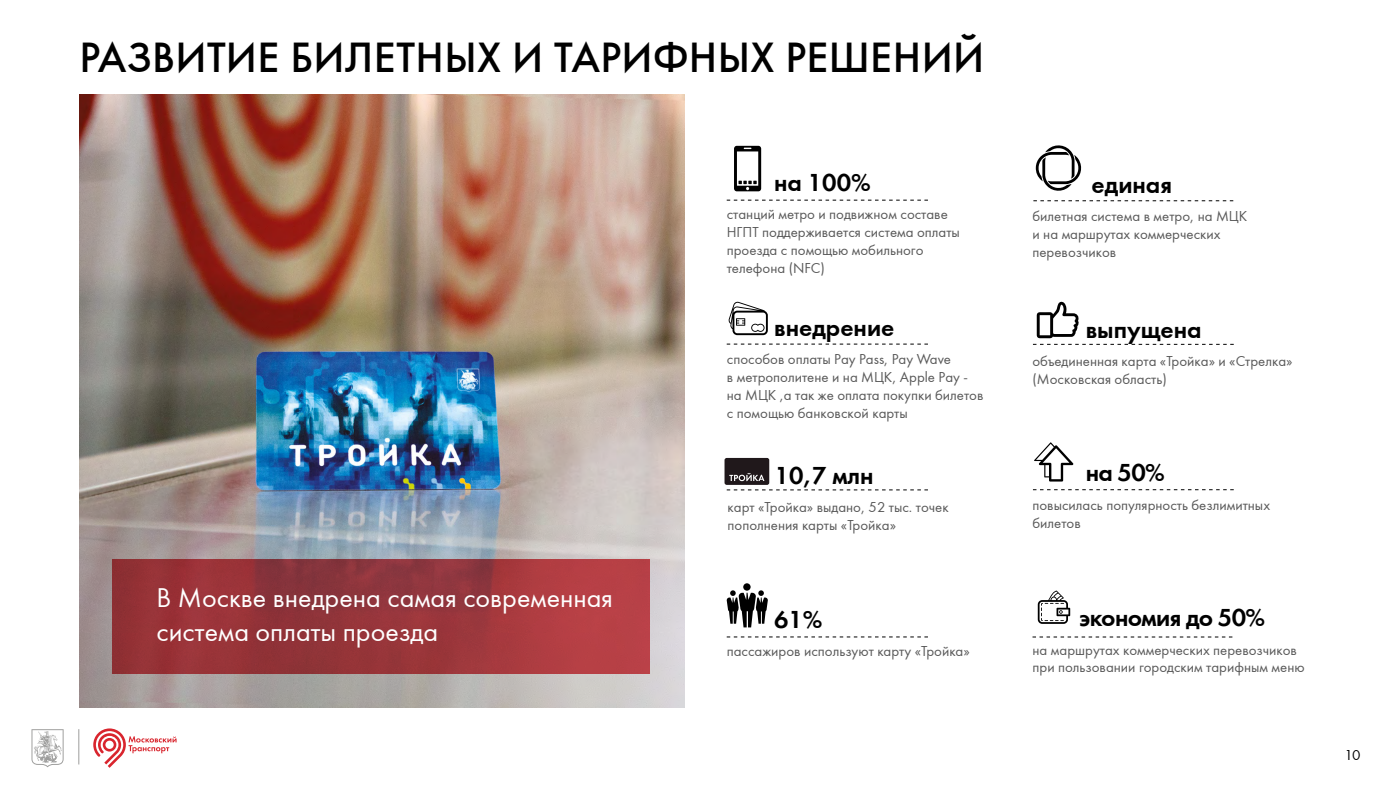
<style>
.page{position:relative;width:1400px;height:788px;background:#fff}
.page>*{position:absolute;margin:0;border:0;box-sizing:border-box;transform-origin:0 0}
.t1{font:43.75px "Futura Medium C";letter-spacing:.005em;color:#000}
.t2{font:28px/33.2px "Futura Book C";color:#fff}
.t3{font:25.38px "Futura Demi C";color:#000}
.t4{font:25.38px "Futura Demi C";letter-spacing:-.03em;color:#000}
.t5{font:14.88px/17.8px "Futura Book C";color:#595959}
.t6{font:14.88px "Futura Book C";color:#000}
</style>
<div class="page">
<svg style="left:31px;top:729px;width:33px;height:38px"></svg>
<svg style="left:93px;top:728px;width:84px;height:39px"></svg>
<hr style="left:78px;top:729px;width:1px;height:35px;background:#9d9d9c">
<img style="left:79px;top:94px;width:605px;height:613px">
<svg style="left:113px;top:559px;width:537px;height:114px;background:#9c363c"></svg>
<svg style="left:727px;top:343px;width:201px;height:1px"></svg>
<svg style="left:727px;top:200px;width:201px;height:1px"></svg>
<svg style="left:1033px;top:344px;width:201px;height:1px"></svg>
<svg style="left:727px;top:636px;width:201px;height:1px"></svg>
<svg style="left:1033px;top:489px;width:201px;height:1px"></svg>
<svg style="left:1033px;top:636px;width:199px;height:1px"></svg>
<svg style="left:1033px;top:200px;width:200px;height:1px"></svg>
<div style="left:743px;top:583px;width:8px;height:7px;background:#000;border-radius:50%"></div>
<svg style="left:727px;top:590px;width:41px;height:37px"></svg>
<svg style="left:728px;top:302px;width:40px;height:33px"></svg>
<svg style="left:734px;top:146px;width:27px;height:45px"></svg>
<svg style="left:725px;top:458px;width:203px;height:32px"></svg>
<svg style="left:1037px;top:301px;width:42px;height:37px"></svg>
<svg style="left:1036px;top:145px;width:46px;height:46px"></svg>
<svg style="left:1034px;top:442px;width:39px;height:39px"></svg>
<svg style="left:1038px;top:590px;width:32px;height:33px"></svg>
<h1 class="t1" style="left:79px;top:32px;width:906px">РАЗВИТИЕ БИЛЕТНЫХ И ТАРИФНЫХ РЕШЕНИЙ</h1>
<h3 class="t3" style="left:774px;top:168px;width:98px">на 100%</h3>
<p class="t5" style="left:727px;top:206px;width:235px">станций метро и подвижном составе<br>НГПТ поддерживается система оплаты проезда с помощью мобильного телефона (NFC)</p>
<h3 class="t3" style="left:774px;top:312px;width:122px">внедрение</h3>
<p class="t5" style="left:727px;top:351px;width:258px">способов оплаты Pay Pass, Pay Wave<br>в метрополитене и на МЦК, Apple Pay - на МЦК ,а так же оплата покупки билетов с помощью банковской карты</p>
<h2 class="t2" style="left:157px;top:581px;width:458px">В Москве внедрена самая современная система оплаты проезда</h2>
<h3 class="t3" style="left:775px;top:460px;width:100px">10,7 млн</h3>
<p class="t5" style="left:728px;top:498px;width:223px">карт «Тройка» выдано, 52 тыс. точек пополнения карты «Тройка»</p>
<h3 class="t3" style="left:774px;top:604px;width:50px">61%</h3>
<p class="t5" style="left:727px;top:642px;width:245px">пассажиров используют карту «Тройка»</p>
<h3 class="t3" style="left:1092px;top:169px;width:82px">единая</h3>
<p class="t5" style="left:1033px;top:207px;width:216px">билетная система в метро, на МЦК и на маршрутах коммерческих перевозчиков</p>
<h3 class="t3" style="left:1086px;top:315px;width:118px">выпущена</h3>
<p class="t5" style="left:1033px;top:353px;width:262px">объединенная карта «Тройка» и «Стрелка» (Московская область)</p>
<h3 class="t3" style="left:1086px;top:458px;width:81px">на 50%</h3>
<p class="t5" style="left:1033px;top:496px;width:239px">повысилась популярность безлимитных билетов</p>
<h3 class="t4" style="left:1080px;top:603px;width:187px">экономия до 50%</h3>
<p class="t5" style="left:1033px;top:641px;width:274px">на маршрутах коммерческих перевозчиков при пользовании городским тарифным меню</p>
<p class="t6" style="left:1345px;top:746px;width:18px">10</p>
</div>
